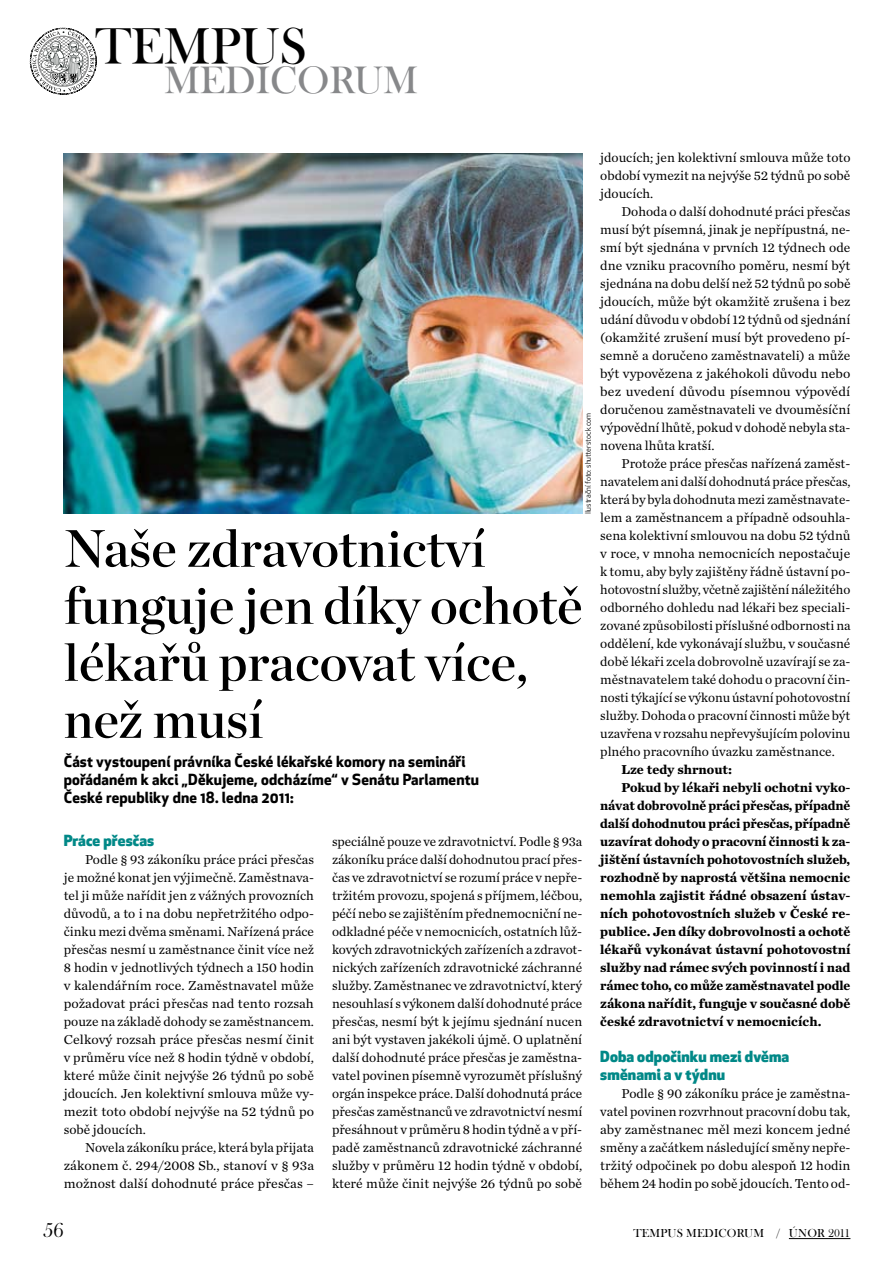
<style>
.page{position:relative;width:893px;height:1263px;background:#fff}
.page>*{position:absolute;margin:0;border:0;box-sizing:border-box;transform-origin:0 0}
.t1{font:52.5px/57px "Chronicle Display Semi";color:#000}
.t2{font:44.55px "Baskerville Old Face DCDOT";color:#000}
.t3{font:33.45px "Baskerville Old Face DCDOT";color:#87888a}
.t4{font:21px "Baskerville Old Face DOT";color:#000}
.t5{font:700 15px/18px "Apex New";letter-spacing:.01em;color:#000}
.t6{font:800 15px/18px "Apex New";letter-spacing:.01em;color:#008887}
.t7{font:13.5px/18px "Chronicle Text G1";color:#000;text-align:justify}
.t8{font:700 13.5px "Chronicle Text G1";color:#000}
.t9{font:12px "Baskerville Old Face DOT";letter-spacing:.015em;color:#000}
.t10{font:7.5px "Apex New";color:#000}
.s1{font-size:33.6px}
</style>
<div class="page">
<hr style="left:789px;top:1238px;width:61px;height:1px;background:#000">
<svg style="left:30px;top:28px;width:67px;height:67px"></svg>
<img style="left:64px;top:154px;width:519px;height:360px">
<h2 class="t2" style="left:95px;top:17px;width:213px">TEMPUS</h2>
<h3 class="t3" style="left:164px;top:58px;width:255px">MEDICOR<span class="s1">UM</span></h3>
<p class="t7" style="left:600px;top:148px;width:252px">jdoucích; jen kolektivní smlouva může toto období vymezit na nejvýše 52 týdnů po sobě jdoucích.</p>
<p class="t7" style="left:600px;top:202px;width:252px;text-indent:21px">Dohoda o další dohodnuté práci přesčas musí být písemná, jinak je nepřípustná, ne&shy;smí být sjednána v prvních 12 týdnech ode dne vzniku pracovního poměru, nesmí být sjednána na dobu delší než 52 týdnů po sobě jdoucích, může být okamžitě zrušena i bez udání důvodu v období 12 týdnů od sjednání (okamžité zrušení musí být provedeno pí&shy;semně a doručeno zaměstnavateli) a může být vypovězena z jakéhokoli důvodu nebo bez uvedení důvodu písemnou výpovědí doručenou zaměstnavateli ve dvouměsíční výpovědní lhůtě, pokud v dohodě nebyla sta&shy;novena lhůta kratší.</p>
<p class="t7" style="left:600px;top:454px;width:252px;text-indent:21px">Protože práce přesčas nařízená zaměst&shy;navatelem ani další dohodnutá práce přesčas, která by byla dohodnuta mezi zaměstnavate&shy;lem a zaměstnancem a případně odsouhla&shy;sena kolektivní smlouvou na dobu 52 týdnů v roce, v mnoha nemocnicích nepostačuje k tomu, aby byly zajištěny řádně ústavní po&shy;hotovostní služby, včetně zajištění náležitého odborného dohledu nad lékaři bez speciali&shy;zované způsobilosti příslušné odbornosti na oddělení, kde vykonávají službu, v současné době lékaři zcela dobrovolně uzavírají se za&shy;městnavatelem také dohodu o pracovní čin&shy;nosti týkající se výkonu ústavní pohotovostní služby. Dohoda o pracovní činnosti může být uzavřena v rozsahu nepřevyšujícím polovinu plného pracovního úvazku zaměstnance.</p>
<p class="t8" style="left:621px;top:759px;width:112px">Lze tedy shrnout:</p>
<p class="t8" style="left:621px;top:777px;width:230px">Pokud by lékaři nebyli ochotni vyko-</p>
<p class="t8" style="left:600px;top:795px;width:252px">návat dobrovolně práci přesčas, případně</p>
<p class="t8" style="left:600px;top:813px;width:252px">další dohodnutou práci přesčas, případně</p>
<p class="t8" style="left:600px;top:831px;width:252px">uzavírat dohody o pracovní činnosti k za-</p>
<p class="t8" style="left:600px;top:849px;width:252px">jištění ústavních pohotovostních služeb,</p>
<p class="t8" style="left:600px;top:867px;width:252px">rozhodně by naprostá většina nemocnic</p>
<p class="t8" style="left:600px;top:885px;width:252px">nemohla zajistit řádné obsazení ústav-</p>
<p class="t8" style="left:600px;top:903px;width:252px">ních pohotovostních služeb v České re-</p>
<p class="t8" style="left:600px;top:921px;width:252px">publice. Jen díky dobrovolnosti a ochotě</p>
<p class="t8" style="left:600px;top:939px;width:252px">lékařů vykonávat ústavní pohotovostní</p>
<p class="t8" style="left:600px;top:957px;width:252px">služby nad rámec svých povinností i nad</p>
<p class="t8" style="left:600px;top:975px;width:252px">rámec toho, co může zaměstnavatel podle</p>
<p class="t8" style="left:600px;top:993px;width:252px">zákona nařídit, funguje v současné době</p>
<p class="t8" style="left:600px;top:1011px;width:223px">české zdravotnictví v nemocnicích.</p>
<p class="t6" style="left:600px;top:1047px;width:191px">Doba odpočinku mezi dvěma směnami a v týdnu</p>
<p class="t7" style="left:600px;top:1084px;width:252px;text-indent:21px">Podle § 90 zákoníku práce je zaměstna&shy;vatel povinen rozvrhnout pracovní dobu tak, aby zaměstnanec měl mezi koncem jedné směny a začátkem následující směny nepře&shy;tržitý odpočinek po dobu alespoň 12 hodin během 24 hodin po sobě jdoucích. Tento od-</p>
<p class="t10" style="left:583px;top:514px;width:103px;rotate:-90deg">Ilustrační foto: shutterstock.com</p>
<h1 class="t1" style="left:64px;top:516px;width:520px">Naše zdravotnictví funguje jen díky ochotě lékařů pracovat více, než musí</h1>
<p class="t5" style="left:64px;top:752px;width:417px">Část vystoupení právníka České lékařské komory na semináři pořádaném k akci „Děkujeme, odcházíme“ v Senátu Parlamentu<br>České republiky dne 18. ledna 2011:</p>
<p class="t6" style="left:64px;top:831px;width:92px">Práce přesčas</p>
<p class="t7" style="left:64px;top:850px;width:252px;text-indent:21px">Podle § 93 zákoníku práce práci přesčas je možné konat jen výjimečně. Zaměstnava&shy;tel ji může nařídit jen z vážných provozních důvodů, a to i na dobu nepřetržitého odpo&shy;činku mezi dvěma směnami. Nařízená práce přesčas nesmí u zaměstnance činit více než 8 hodin v jednotlivých týdnech a 150 hodin v kalendářním roce. Zaměstnavatel může požadovat práci přesčas nad tento rozsah pouze na základě dohody se zaměstnancem.<br>Celkový rozsah práce přesčas nesmí činit v průměru více než 8 hodin týdně v období, které může činit nejvýše 26 týdnů po sobě jdoucích. Jen kolektivní smlouva může vy&shy;mezit toto období nejvýše na 52 týdnů po sobě jdoucích.</p>
<p class="t7" style="left:64px;top:1138px;width:252px;text-indent:21px">Novela zákoníku práce, která byla přijata zákonem č. 294/2008 Sb., stanoví v § 93a možnost další dohodnuté práce přesčas –</p>
<p class="t7" style="left:332px;top:832px;width:252px">speciálně pouze ve zdravotnictví. Podle § 93a zákoníku práce další dohodnutou prací přes&shy;čas ve zdravotnictví se rozumí práce vnepře&shy;tržitém provozu, spojená s příjmem, léčbou, péčí nebo se zajištěním přednemocniční ne&shy;odkladné péče v nemocnicích, ostatních lůž&shy;kových zdravotnických zařízeních a zdravot&shy;nických zařízeních zdravotnické záchranné služby. Zaměstnanec ve zdravotnictví, který nesouhlasí s výkonem další dohodnuté práce přesčas, nesmí být k jejímu sjednání nucen ani být vystaven jakékoli újmě. O uplatnění další dohodnuté práce přesčas je zaměstna&shy;vatel povinen písemně vyrozumět příslušný orgán inspekce práce. Další dohodnutá práce přesčas zaměstnanců ve zdravotnictví nesmí přesáhnout v průměru 8 hodin týdně a v pří&shy;padě zaměstnanců zdravotnické záchranné služby v průměru 12 hodin týdně v období, které může činit nejvýše 26 týdnů po sobě</p>
<h3 class="t4" style="left:43px;top:1219px;width:22px">56</h3>
<p class="t9" style="left:633px;top:1227px;width:218px">TEMPUS MEDICORUM / ÚNOR 2011</p>
</div>
